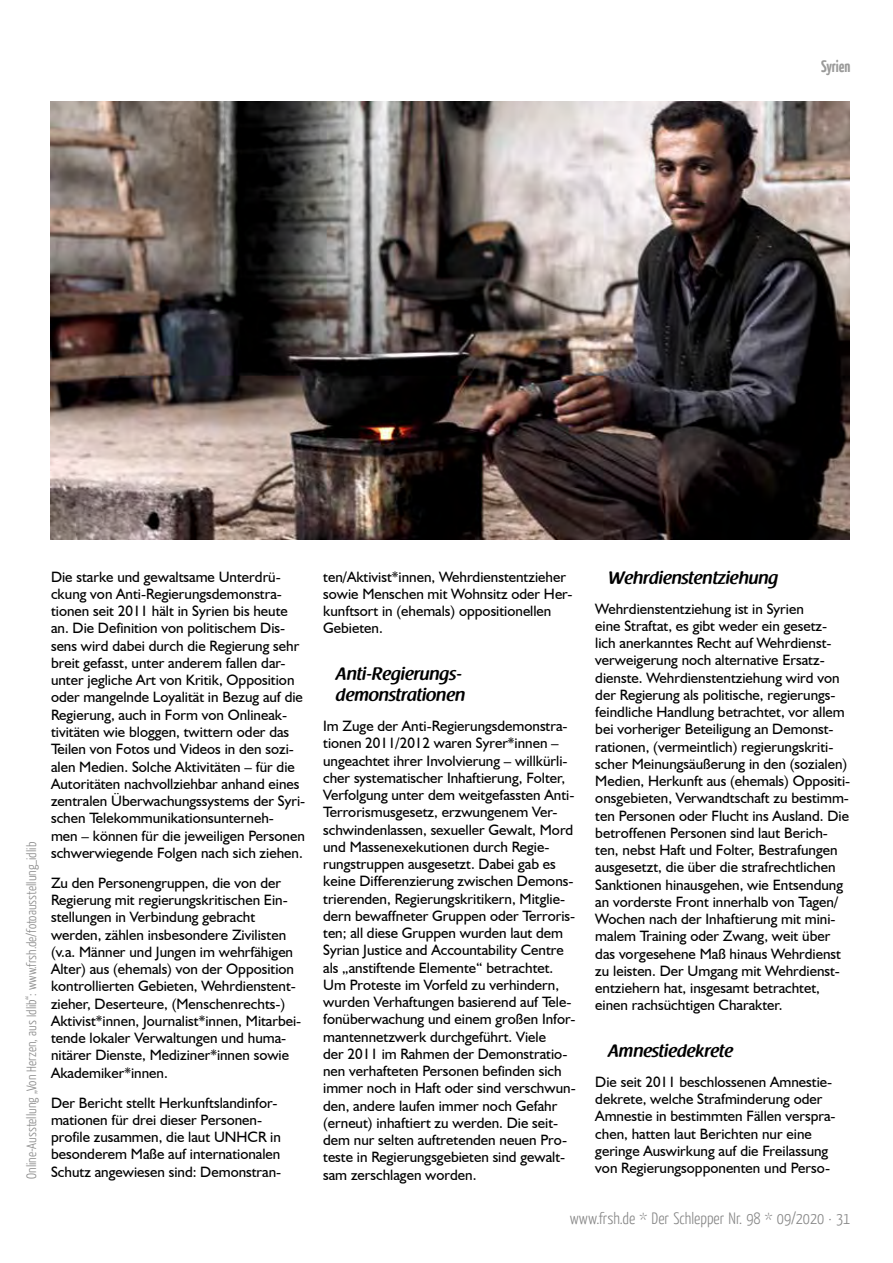
<style>
.page{position:relative;width:893px;height:1263px;background:#fff}
.page>*{position:absolute;margin:0;border:0;box-sizing:border-box;transform-origin:0 0}
.t1{font:600 18px/21px "Raspoutine";color:#000}
.t2{font:300 16.5px "Yanone Kaffeesatz";color:#878787}
.t3{font:700 16.5px "Yanone Kaffeesatz";color:#575756}
.t4{font:15px/17.2px "Humanist 521 BT";color:#000}
.t5{font:300 13.5px "Yanone Kaffeesatz";color:#878787}
</style>
<div class="page">
<img style="left:50px;top:101px;width:800px;height:438px">
<p class="t3" style="left:821px;top:55px;width:31px">Syrien</p>
<p class="t5" style="left:23px;top:1178px;width:338px;rotate:-90deg">Online-Ausstellung „Von Herzen, aus Idlib“: www.frsh.de/fotoausstellung_idlib</p>
<p class="t4" style="left:51px;top:568px;width:256px">Die starke und gewaltsame Unterdrü&shy;ckung von Anti-Regierungsdemonstra&shy;tionen seit 2011 hält in Syrien bis heute an. Die Definition von politischem Dis&shy;sens wird dabei durch die Regierung sehr breit gefasst, unter anderem fallen dar&shy;unter jegliche Art von Kritik, Opposition oder mangelnde Loyalität in Bezug auf die Regierung, auch in Form von Onlineak&shy;tivitäten wie bloggen, twittern oder das Teilen von Fotos und Videos in den sozi&shy;alen Medien. Solche Aktivitäten – für die Autoritäten nachvollziehbar anhand eines zentralen Überwachungssystems der Syri&shy;schen Telekommunikationsunterneh-<br>men – können für die jeweiligen Personen schwerwiegende Folgen nach sich ziehen.</p>
<p class="t4" style="left:51px;top:874px;width:252px">Zu den Personengruppen, die von der Regierung mit regierungskritischen Ein&shy;stellungen in Verbindung gebracht werden, zählen insbesondere Zivilisten (v.a. Männer und Jungen im wehrfähigen Alter) aus (ehemals) von der Opposition kontrollierten Gebieten, Wehrdienstent&shy;zieher, Deserteure, (Menschenrechts-)<br>Aktivist*innen, Journalist*innen, Mitarbei&shy;tende lokaler Verwaltungen und huma&shy;nitärer Dienste, Mediziner*innen sowie Akademiker*innen.</p>
<p class="t4" style="left:51px;top:1093px;width:232px">Der Bericht stellt Herkunftslandinfor&shy;mationen für drei dieser Personen&shy;profile zusammen, die laut UNHCR in besonderem Maße auf internationalen Schutz angewiesen sind: Demonstran-</p>
<p class="t4" style="left:323px;top:568px;width:251px">ten/Aktivist*innen, Wehrdienstentzieher sowie Menschen mit Wohnsitz oder Her&shy;kunftsort in (ehemals) oppositionellen Gebieten.</p>
<p class="t1" style="left:336px;top:664px;width:131px">Anti-Regierungs&shy;demonstrationen</p>
<p class="t4" style="left:323px;top:717px;width:254px">Im Zuge der Anti-Regierungsdemonstra&shy;tionen 2011/2012 waren Syrer*innen – ungeachtet ihrer Involvierung – willkürli&shy;cher systematischer Inhaftierung, Folter, Verfolgung unter dem weitgefassten Anti-Terrorismusgesetz, erzwungenem Ver&shy;schwindenlassen, sexueller Gewalt, Mord und Massenexekutionen durch Regie&shy;rungstruppen ausgesetzt. Dabei gab es keine Differenzierung zwischen Demons&shy;trierenden, Regierungskritikern, Mitglie&shy;dern bewaffneter Gruppen oder Terroris&shy;ten; all diese Gruppen wurden laut dem Syrian Justice and Accountability Centre als „anstiftende Elemente“ betrachtet.<br>Um Proteste im Vorfeld zu verhindern, wurden Verhaftungen basierend auf Tele&shy;fonüberwachung und einem großen Infor&shy;mantennetzwerk durchgeführt. Viele<br>der 2011 im Rahmen der Demonstratio&shy;nen verhafteten Personen befinden sich immer noch in Haft oder sind verschwun&shy;den, andere laufen immer noch Gefahr (erneut) inhaftiert zu werden. Die seit&shy;dem nur selten auftretenden neuen Pro&shy;teste in Regierungsgebieten sind gewalt&shy;sam zerschlagen worden.</p>
<p class="t1" style="left:608px;top:567px;width:172px">Wehrdienstentziehung</p>
<p class="t4" style="left:595px;top:599px;width:256px">Wehrdienstentziehung ist in Syrien<br>eine Straftat, es gibt weder ein gesetz&shy;lich anerkanntes Recht auf Wehrdienst&shy;verweigerung noch alternative Ersatz&shy;dienste. Wehrdienstentziehung wird von der Regierung als politische, regierungs&shy;feindliche Handlung betrachtet, vor allem bei vorheriger Beteiligung an Demonst&shy;rationen, (vermeintlich) regierungskriti&shy;scher Meinungsäußerung in den (sozialen)<br>Medien, Herkunft aus (ehemals) Oppositi&shy;onsgebieten, Verwandtschaft zu bestimm&shy;ten Personen oder Flucht ins Ausland. Die betroffenen Personen sind laut Berich&shy;ten, nebst Haft und Folter, Bestrafungen ausgesetzt, die über die strafrechtlichen Sanktionen hinausgehen, wie Entsendung an vorderste Front innerhalb von Tagen/ Wochen nach der Inhaftierung mit mini&shy;malem Training oder Zwang, weit über das vorgesehene Maß hinaus Wehrdienst zu leisten. Der Umgang mit Wehrdienst&shy;entziehern hat, insgesamt betrachtet, einen rachsüchtigen Charakter.</p>
<p class="t1" style="left:608px;top:1040px;width:127px">Amnestiedekrete</p>
<p class="t4" style="left:595px;top:1073px;width:242px">Die seit 2011 beschlossenen Amnestie&shy;dekrete, welche Strafminderung oder Amnestie in bestimmten Fällen verspra&shy;chen, hatten laut Berichten nur eine geringe Auswirkung auf die Freilassung von Regierungsopponenten und Perso-</p>
<p class="t2" style="left:570px;top:1208px;width:282px">www.frsh.de * Der Schlepper Nr. 98 * 09/2020 · 31</p>
</div>
